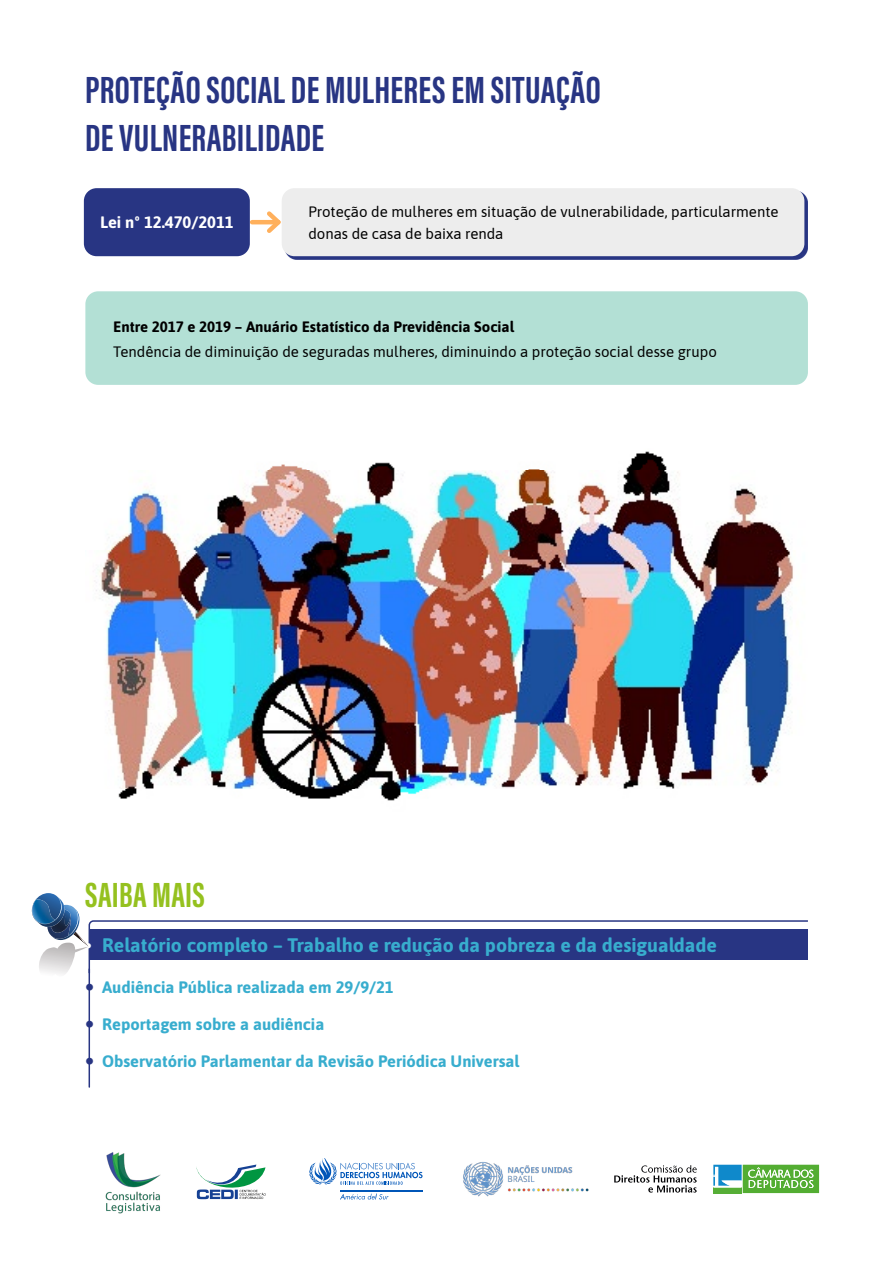
<style>
.page{position:relative;width:893px;height:1263px;background:#fff}
.page>*{position:absolute;margin:0;border:0;box-sizing:border-box;transform-origin:0 0}
.titulo{font:39px/48px "Acumin Variable Concept";letter-spacing:.01em;color:#283583}
.titulo-2{font:36px "Acumin Variable Concept";letter-spacing:.01em;color:#95c11f}
.t1{font:700 19.5px "Asap";color:#38adce}
.t2{font:700 16.5px "Asap";color:#38adce}
.texto_10pt{font:700 16.5px "Asap";color:#fff}
.texto_10pt-2{font:15px/22.5px "Asap";color:#000}
.texto_10pt-3{font:700 15px "Asap";color:#000}
.s1{color:#fff}
.s2{font-weight:400;font-size:27px;color:#283583}
</style>
<div class="page">
<hr style="left:89px;top:969px;width:1px;height:118px;background:#283583">
<svg style="left:31px;top:893px;width:777px;height:85px"></svg>
<svg style="left:340px;top:1194px;width:49px;height:5px"></svg>
<img style="left:340px;top:1190px;width:82px;height:1px">
<svg style="left:309px;top:1162px;width:11px;height:20px"></svg>
<img style="left:314px;top:1182px;width:12px;height:3px">
<img style="left:319px;top:1158px;width:9px;height:23px">
<img style="left:314px;top:1166px;width:9px;height:14px">
<svg style="left:326px;top:1162px;width:97px;height:23px"></svg>
<svg style="left:196px;top:1165px;width:70px;height:34px"></svg>
<img style="left:713px;top:1164px;width:107px;height:30px">
<img style="left:713px;top:1165px;width:106px;height:28px">
<svg style="left:748px;top:1167px;width:65px;height:22px"></svg>
<img style="left:713px;top:1167px;width:29px;height:21px">
<svg style="left:614px;top:1165px;width:83px;height:27px"></svg>
<img style="left:105px;top:1152px;width:56px;height:62px">
<img style="left:463px;top:1162px;width:126px;height:35px">
<svg style="left:285px;top:191px;width:523px;height:68px;background:#3e4a8f"></svg>
<div style="left:282px;top:188px;width:522px;height:68px;background:#ededed;border-radius:13px"></div>
<div style="left:85px;top:291px;width:723px;height:94px;background:#b3e0d5;border-radius:13px"></div>
<hr style="left:252px;top:220px;width:26px;height:4px;background:#ffb05c">
<svg style="left:263px;top:211px;width:18px;height:22px"></svg>
<div style="left:84px;top:188px;width:166px;height:68px;background:#283583;border-radius:13px"></div>
<img style="left:96px;top:451px;width:697px;height:350px">
<p class="titulo" style="left:85px;top:64px;width:517px">PROTEÇÃO SOCIAL DE MULHERES EM SITUAÇÃO<br>DE VULNERABILIDADE</p>
<p class="texto_10pt" style="left:100px;top:211px;width:135px">Lei nº 12.470/2011</p>
<p class="texto_10pt-2" style="left:308px;top:199px;width:472px">Proteção de mulheres em situação de vulnerabilidade, particularmente donas de casa de baixa renda</p>
<p class="texto_10pt-3" style="left:113px;top:316px;width:402px">Entre 2017 e 2019 – Anuário Estatístico da Previdência Social</p>
<p class="texto_10pt-2" style="left:113px;top:340px;width:605px">Tendência de diminuição de seguradas mulheres, diminuindo a proteção social desse grupo</p>
<p class="titulo-2" style="left:85px;top:869px;width:121px">SAIBA MAIS</p>
<p class="t1" style="left:85px;top:931px;width:633px"><span class="s1">•</span> Relatório completo – Trabalho e redução da pobreza e da desigualdade</p>
<p class="t2" style="left:85px;top:975px;width:310px"><span class="s2">•</span> Audiência Pública realizada em 29/9/21</p>
<p class="t2" style="left:85px;top:1012px;width:241px"><span class="s2">•</span> Reportagem sobre a audiência</p>
<p class="t2" style="left:85px;top:1049px;width:436px"><span class="s2">•</span> Observatório Parlamentar da Revisão Periódica Universal</p>
</div>
